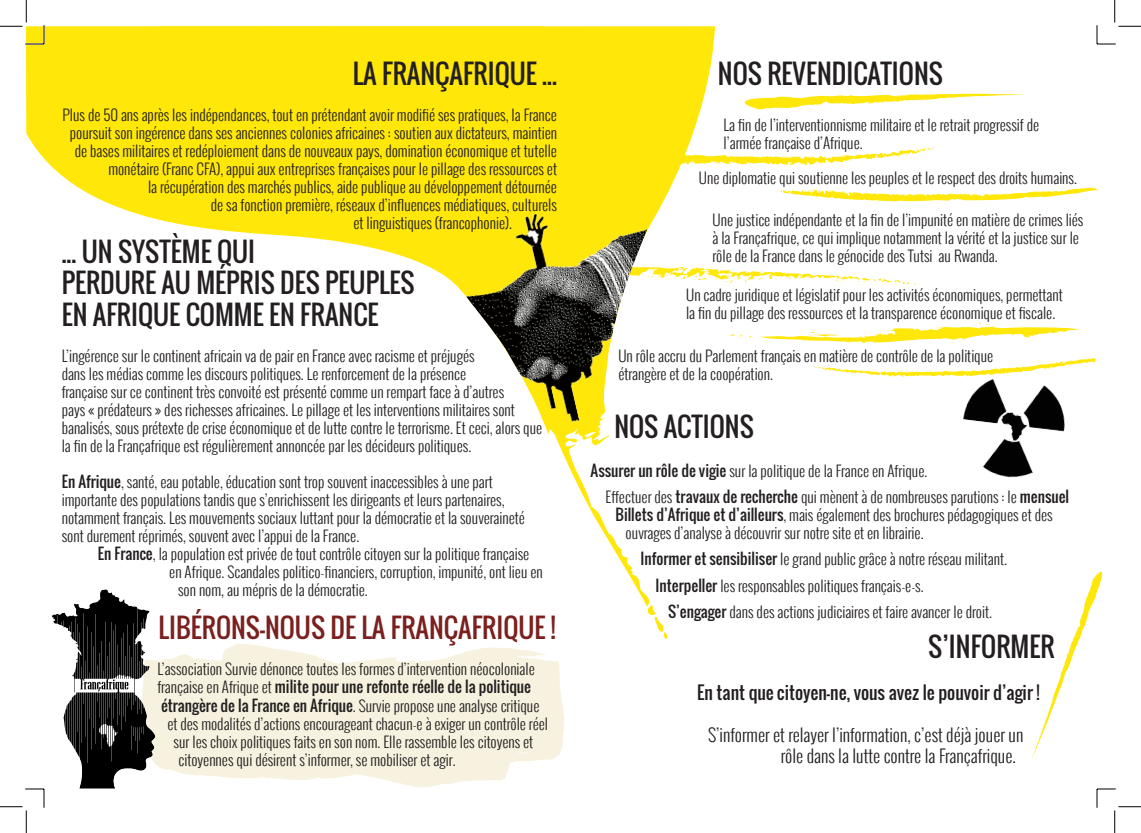
<style>
.page{position:relative;width:1141px;height:833px;background:#fff}
.page>*{position:absolute;margin:0;border:0;box-sizing:border-box;transform-origin:0 0}
.t1{font:26.25px/31.5px "Oswald";color:#231f20}
.t2{font:26.25px "Oswald";color:#7a201e}
.t3{font:300 17.5px/21px "Oswald";color:#231f20}
.t4{font:17.5px "Oswald";color:#231f20}
.t5{font:300 15px/18px "Oswald";color:#231f20}
.t6{font:15px "Oswald";color:#231f20}
.s1{font-weight:400}
.s2{font-weight:300}
</style>
<div class="page">
<svg style="left:646px;top:606px;width:22px;height:32px"></svg>
<svg style="left:554px;top:434px;width:99px;height:172px"></svg>
<svg style="left:568px;top:26px;width:146px;height:203px;fill:#ffe709"></svg>
<svg style="left:776px;top:187px;width:321px;height:15px"></svg>
<svg style="left:568px;top:131px;width:365px;height:35px"></svg>
<svg style="left:648px;top:266px;width:268px;height:18px"></svg>
<svg style="left:744px;top:94px;width:283px;height:15px"></svg>
<svg style="left:730px;top:334px;width:22px;height:3px"></svg>
<svg style="left:760px;top:322px;width:319px;height:21px"></svg>
<svg style="left:1031px;top:571px;width:71px;height:189px"></svg>
<svg style="left:26px;top:26px;width:542px;height:239px;background:#ffea2d"></svg>
<svg style="left:814px;top:358px;width:282px;height:19px"></svg>
<img style="left:951px;top:367px;width:124px;height:111px">
<svg style="left:175px;top:644px;width:389px;height:143px;fill:#f6f2df"></svg>
<img style="left:52px;top:589px;width:123px;height:199px">
<img style="left:425px;top:163px;width:223px;height:271px">
<svg style="left:0;top:0;width:45px;height:45px"></svg>
<svg style="left:0;top:788px;width:45px;height:44px"></svg>
<svg style="left:1096px;top:0;width:44px;height:45px"></svg>
<svg style="left:1096px;top:788px;width:44px;height:44px"></svg>
<p class="t1" style="left:353px;top:58px;width:206px">LA FRANÇAFRIQUE ...</p>
<p class="t5" style="left:62px;top:106px;width:496px">Plus de 50 ans après les indépendances, tout en prétendant avoir modifié ses pratiques, la France</p>
<p class="t5" style="left:70px;top:124px;width:488px">poursuit son ingérence dans ses anciennes colonies africaines : soutien aux dictateurs, maintien</p>
<p class="t5" style="left:75px;top:142px;width:483px">de bases militaires et redéploiement dans de nouveaux pays, domination économique et tutelle</p>
<p class="t5" style="left:108px;top:160px;width:450px">monétaire (Franc CFA), appui aux entreprises françaises pour le pillage des ressources et</p>
<p class="t5" style="left:148px;top:178px;width:410px">la récupération des marchés publics, aide publique au développement détournée</p>
<p class="t5" style="left:211px;top:196px;width:347px">de sa fonction première, réseaux d’influences médiatiques, culturels</p>
<p class="t5" style="left:353px;top:214px;width:160px">et linguistiques (francophonie).</p>
<p class="t1" style="left:62px;top:235px;width:354px">... UN SYSTÈME QUI<br>PERDURE AU MÉPRIS DES PEUPLES<br>EN AFRIQUE COMME EN FRANCE</p>
<p class="t5" style="left:62px;top:346px;width:482px">L’ingérence sur le continent africain va de pair en France avec racisme et préjugés<br>dans les médias comme les discours politiques. Le renforcement de la présence<br>française sur ce continent très convoité est présenté comme un rempart face à d’autres<br>pays « prédateurs » des richesses africaines. Le pillage et les interventions militaires sont banalisés, sous prétexte de crise économique et de lutte contre le terrorisme. Et ceci, alors que la fin de la Françafrique est régulièrement annoncée par les décideurs politiques.</p>
<p class="t5" style="left:62px;top:472px;width:464px"><span class="s1">En Afrique</span>, santé, eau potable, éducation sont trop souvent inaccessibles à une part importante des populations tandis que s’enrichissent les dirigeants et leurs partenaires, notamment français. Les mouvements sociaux luttant pour la démocratie et la souveraineté sont durement réprimés, souvent avec l’appui de la France.</p>
<p class="t5" style="left:98px;top:544px;width:432px"><span class="s1">En France</span>, la population est privée de tout contrôle citoyen sur la politique française</p>
<p class="t5" style="left:169px;top:562px;width:375px">en Afrique. Scandales politico-financiers, corruption, impunité, ont lieu en</p>
<p class="t5" style="left:178px;top:580px;width:191px">son nom, au mépris de la démocratie.</p>
<p class="t2" style="left:159px;top:608px;width:398px">LIBÉRONS-NOUS DE LA FRANÇAFRIQUE !</p>
<p class="t5" style="left:157px;top:659px;width:379px">L’association Survie dénonce toutes les formes d’intervention néocoloniale</p>
<p class="t6" style="left:157px;top:675px;width:375px"><span class="s2">française en Afrique et</span> milite pour une refonte réelle de la politique</p>
<p class="t5" style="left:161px;top:695px;width:380px"><span class="s1">étrangère de la France en Afrique</span>. Survie propose une analyse critique</p>
<p class="t5" style="left:167px;top:713px;width:382px">et des modalités d’actions encourageant chacun-e à exiger un contrôle réel</p>
<p class="t5" style="left:174px;top:731px;width:361px">sur les choix politiques faits en son nom. Elle rassemble les citoyens et</p>
<p class="t5" style="left:179px;top:749px;width:279px">citoyennes qui désirent s’informer, se mobiliser et agir.</p>
<p class="t1" style="left:718px;top:58px;width:226px">NOS REVENDICATIONS</p>
<p class="t5" style="left:723px;top:115px;width:317px">La fin de l’interventionnisme militaire et le retrait progressif de l’armée française d’Afrique.</p>
<p class="t5" style="left:698px;top:169px;width:380px">Une diplomatie qui soutienne les peuples et le respect des droits humains.</p>
<p class="t5" style="left:712px;top:211px;width:372px">Une justice indépendante et la fin de l’impunité en matière de crimes liés à la Françafrique, ce qui implique notamment la vérité et la justice sur le rôle de la France dans le génocide des Tutsi au Rwanda.</p>
<p class="t5" style="left:686px;top:285px;width:378px">Un cadre juridique et législatif pour les activités économiques, permettant la fin du pillage des ressources et la transparence économique et fiscale.</p>
<p class="t5" style="left:618px;top:346px;width:376px">Un rôle accru du Parlement français en matière de contrôle de la politique étrangère et de la coopération.</p>
<p class="t1" style="left:614px;top:410px;width:141px">NOS ACTIONS</p>
<p class="t5" style="left:590px;top:461px;width:338px"><span class="s1">Assurer un rôle de vigie</span> sur la politique de la France en Afrique.</p>
<p class="t5" style="left:605px;top:487px;width:465px">Effectuer des <span class="s1">travaux de recherche</span> qui mènent à de nombreuses parutions : le <span class="s1">mensuel</span></p>
<p class="t5" style="left:615px;top:505px;width:438px"><span class="s1">Billets d’Afrique et d’ailleurs</span>, mais également des brochures pédagogiques et des</p>
<p class="t5" style="left:625px;top:523px;width:299px">ouvrages d’analyse à découvrir sur notre site et en librairie.</p>
<p class="t5" style="left:640px;top:549px;width:368px"><span class="s1">Informer et sensibiliser</span> le grand public grâce à notre réseau militant.</p>
<p class="t5" style="left:655px;top:576px;width:269px"><span class="s1">Interpeller</span> les responsables politiques français-e-s.</p>
<p class="t5" style="left:668px;top:602px;width:325px"><span class="s1">S’engager</span> dans des actions judiciaires et faire avancer le droit.</p>
<p class="t1" style="left:928px;top:630px;width:128px">S’INFORMER</p>
<p class="t4" style="left:697px;top:678px;width:344px">En tant que citoyen-ne, vous avez le pouvoir d’agir !</p>
<p class="t3" style="left:780px;top:723px;width:244px;text-indent:-73px">S’informer et relayer l’information, c’est déjà jouer un rôle dans la lutte contre la Françafrique.</p>
</div>
